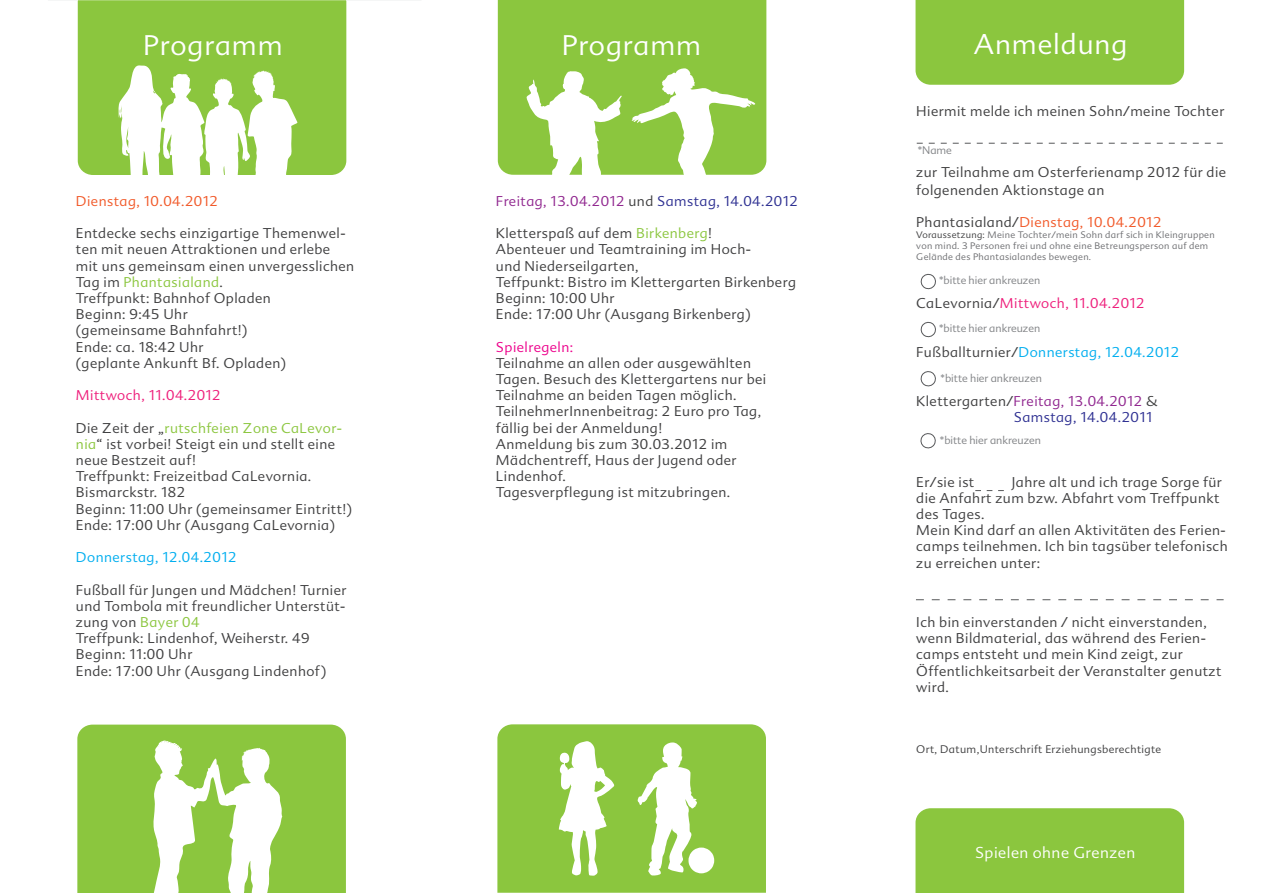
<style>
.page{position:relative;width:1263px;height:893px;background:#fff}
.page>*{position:absolute;margin:0;border:0;box-sizing:border-box;transform-origin:0 0}
.t1{font:300 27px "Advert";letter-spacing:.035em;color:#fff}
.t2{font:300 15px "Advert";letter-spacing:.035em;color:#fff}
.t3{font:300 13.5px/16.2px "Advert";letter-spacing:.035em;color:#3e3e3f}
.t4{font:300 13.5px/16.2px "Advert";letter-spacing:.035em;color:#90268f}
.t5{font:300 13.5px "Advert";letter-spacing:.035em;color:#00aeef}
.t6{font:300 13.5px "Advert";letter-spacing:.035em;color:#f15929}
.t7{font:300 13.5px "Advert";letter-spacing:.035em;color:#ee1e7b}
.t8{font:300 13.5px "Advert";letter-spacing:.035em;color:#ed028c}
.t9{font:300 10.5px "Advert";color:#808285}
.t10{font:300 10.5px "Advert";letter-spacing:.035em;color:#3e3e3f}
.t11{font:300 9px/10.8px "Advert";letter-spacing:.035em;color:#6c6d70}
.s1{color:#8bc63e}
.s2{color:#3e3e3f}
.s3{color:#2e3092}
</style>
<div class="page">
<div style="left:498px;top:0;width:268px;height:175px;background:#8bc63e"></div>
<svg style="left:631px;top:68px;width:125px;height:107px"></svg>
<div style="left:497px;top:724px;width:269px;height:169px;background:#8bc63e"></div>
<div style="left:78px;top:0;width:268px;height:175px;background:#8bc63e"></div>
<div style="left:77px;top:725px;width:269px;height:168px;background:#8bc63e"></div>
<svg style="left:118px;top:64px;width:180px;height:111px"></svg>
<svg style="left:149px;top:739px;width:133px;height:154px"></svg>
<div style="left:915px;top:0;width:269px;height:85px;background:#8bc63e"></div>
<div style="left:915px;top:808px;width:269px;height:85px;background:#8bc63e"></div>
<svg style="left:975px;top:490px;width:29px;height:1px"></svg>
<svg style="left:917px;top:143px;width:306px;height:1px"></svg>
<svg style="left:920px;top:321px;width:16px;height:17px"></svg>
<svg style="left:920px;top:371px;width:16px;height:16px"></svg>
<svg style="left:920px;top:433px;width:16px;height:16px"></svg>
<svg style="left:526px;top:71px;width:96px;height:104px"></svg>
<svg style="left:638px;top:742px;width:76px;height:133px"></svg>
<svg style="left:559px;top:741px;width:55px;height:135px"></svg>
<svg style="left:920px;top:273px;width:16px;height:17px"></svg>
<svg style="left:916px;top:599px;width:307px;height:1px"></svg>
<h1 class="t1" style="left:143px;top:29px;width:141px">Programm</h1>
<h1 class="t1" style="left:562px;top:29px;width:141px">Programm</h1>
<p class="t6" style="left:76px;top:193px;width:143px">Dienstag, 10.04.2012</p>
<p class="t3" style="left:76px;top:225px;width:280px">Entdecke sechs einzigartige Themenwel&shy;ten mit neuen Attraktionen und erlebe mit uns gemeinsam einen unvergesslichen<br>Tag im <span class="s1">Phantasialand</span>.<br>Treffpunkt: Bahnhof Opladen<br>Beginn: 9:45 Uhr<br>(gemeinsame Bahnfahrt!)<br>Ende: ca. 18:42 Uhr<br>(geplante Ankunft Bf. Opladen)</p>
<p class="t7" style="left:76px;top:387px;width:146px">Mittwoch, 11.04.2012</p>
<p class="t3" style="left:76px;top:420px;width:278px">Die Zeit der „<span class="s1">rutschfeien Zone CaLevor&shy;nia</span>“ ist vorbei! Steigt ein und stellt eine neue Bestzeit auf!<br>Treffpunkt: Freizeitbad CaLevornia.<br>Bismarckstr. 182<br>Beginn: 11:00 Uhr (gemeinsamer Eintritt!)<br>Ende: 17:00 Uhr (Ausgang CaLevornia)</p>
<p class="t5" style="left:76px;top:549px;width:162px">Donnerstag, 12.04.2012</p>
<p class="t3" style="left:76px;top:582px;width:272px">Fußball für Jungen und Mädchen! Turnier und Tombola mit freundlicher Unterstüt&shy;zung von <span class="s1">Bayer 04<br></span>Treffpunk: Lindenhof, Weiherstr. 49<br>Beginn: 11:00 Uhr<br>Ende: 17:00 Uhr (Ausgang Lindenhof)</p>
<p class="t4" style="left:496px;top:193px;width:303px">Freitag, 13.04.2012 <span class="s2">und</span> <span class="s3">Samstag, 14.04.2012</span></p>
<p class="t3" style="left:496px;top:225px;width:302px">Kletterspaß auf dem <span class="s1">Birkenberg</span>!<br>Abenteuer und Teamtraining im Hoch-<br>und Niederseilgarten,<br>Teffpunkt: Bistro im Klettergarten Birkenberg<br>Beginn: 10:00 Uhr<br>Ende: 17:00 Uhr (Ausgang Birkenberg)</p>
<p class="t8" style="left:496px;top:339px;width:79px">Spielregeln:</p>
<p class="t3" style="left:496px;top:355px;width:272px">Teilnahme an allen oder ausgewählten Tagen. Besuch des Klettergartens nur bei Teilnahme an beiden Tagen möglich.<br>TeilnehmerInnenbeitrag: 2 Euro pro Tag, fällig bei der Anmeldung!<br>Anmeldung bis zum 30.03.2012 im Mädchentreff, Haus der Jugend oder Lindenhof.<br>Tagesverpflegung ist mitzubringen.</p>
<h1 class="t1" style="left:974px;top:28px;width:155px">Anmeldung</h1>
<p class="t3" style="left:916px;top:103px;width:310px">Hiermit melde ich meinen Sohn/meine Tochter</p>
<p class="t9" style="left:918px;top:144px;width:36px">*Name</p>
<p class="t3" style="left:916px;top:163px;width:311px;line-height:18px">zur Teilnahme am Osterferienamp 2012 für die folgenenden Aktionstage an</p>
<p class="t6" style="left:916px;top:214px;width:247px"><span class="s2">Phantasialand/</span>Dienstag, 10.04.2012</p>
<p class="t11" style="left:916px;top:230px;width:300px"><span class="s2">Voraussetzung:</span> Meine Tochter/mein Sohn darf sich in Kleingruppen von mind. 3 Personen frei und ohne eine Betreungsperson auf dem<br>Gelände des Phantasialandes bewegen.</p>
<p class="t7" style="left:916px;top:295px;width:230px"><span class="s2">CaLevornia/</span>Mittwoch, 11.04.2012</p>
<p class="t5" style="left:916px;top:344px;width:264px"><span class="s2">Fußballturnier/</span>Donnerstag, 12.04.2012</p>
<p class="t4" style="left:1014px;top:393px;width:145px;text-indent:-97px"><span class="s2">Klettergarten/</span>Freitag, 13.04.2012 <span class="s2">&amp;<br></span><span class="s3">Samstag, 14.04.2011</span></p>
<p class="t9" style="left:939px;top:274px;width:103px">*bitte hier ankreuzen</p>
<p class="t9" style="left:939px;top:322px;width:103px">*bitte hier ankreuzen</p>
<p class="t9" style="left:941px;top:372px;width:103px">*bitte hier ankreuzen</p>
<p class="t9" style="left:940px;top:434px;width:103px">*bitte hier ankreuzen</p>
<p class="t3" style="left:916px;top:474px;width:313px;text-indent:95px">Jahre alt und ich trage Sorge für die Anfahrt zum bzw. Abfahrt vom Treffpunkt des Tages.<br>Mein Kind darf an allen Aktivitäten des Ferien&shy;camps teilnehmen. Ich bin tagsüber telefonisch zu erreichen unter:</p>
<p class="t3" style="left:916px;top:474px;width:60px">Er/sie ist</p>
<p class="t3" style="left:916px;top:614px;width:307px">Ich bin einverstanden / nicht einverstanden, wenn Bildmaterial, das während des Ferien&shy;camps entsteht und mein Kind zeigt, zur Öffentlichkeitsarbeit der Veranstalter genutzt wird.</p>
<p class="t10" style="left:916px;top:743px;width:246px">Ort, Datum,Unterschrift Erziehungsberechtigte</p>
<p class="t2" style="left:975px;top:843px;width:162px">Spielen ohne Grenzen</p>
</div>
